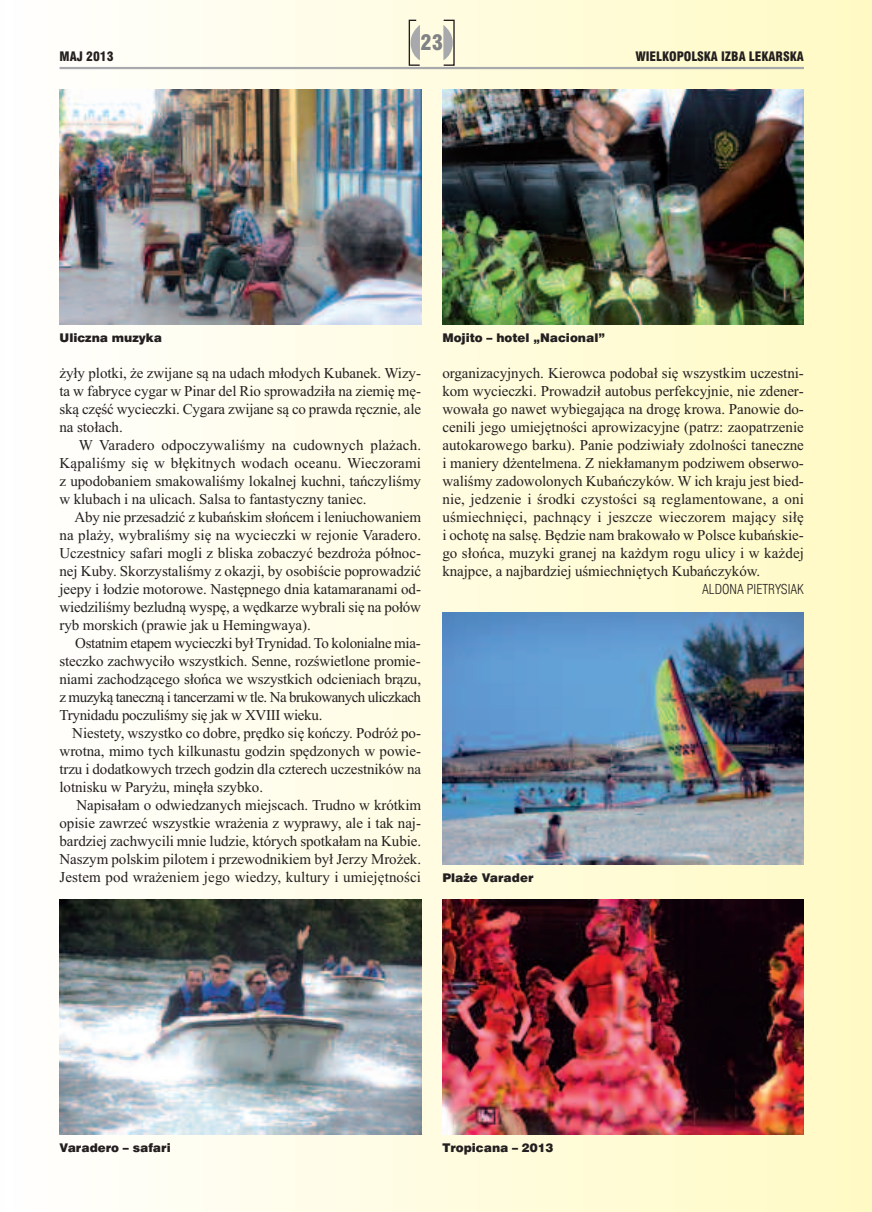
<style>
.page{position:relative;width:872px;height:1212px;background:#fff}
.page>*{position:absolute;margin:0;border:0;box-sizing:border-box;transform-origin:0 0}
.t1{font:21px "Swis 721 Blk Cn EU";color:#808285}
.t2{font:15px/18px "Times New Roman";letter-spacing:-.005em;color:#231f20;text-align:justify}
.t3{font:13.5px "Swis 721 Lt Cn EU";color:#231f20}
.t4{font:12.75px "Swis 721 Blk Cn EU";color:#231f20}
.t5{font:12px "Swis 721 Blk EU";color:#231f20}
</style>
<div class="page">
<div style="left:0;top:0;width:872px;height:1212px;background:linear-gradient(to right,#fffeff,#fef8c3)"></div>
<svg style="left:443px;top:25px;width:10px;height:35px"></svg>
<svg style="left:408px;top:19px;width:13px;height:48px"></svg>
<hr style="left:60px;top:67px;width:744px;height:2px;background:#a8a9ad">
<img style="left:60px;top:89px;width:361px;height:235px">
<img style="left:442px;top:89px;width:362px;height:235px">
<img style="left:60px;top:899px;width:361px;height:235px">
<img style="left:442px;top:899px;width:362px;height:235px">
<img style="left:442px;top:612px;width:362px;height:252px">
<h1 class="t1" style="left:420px;top:30px;width:24px">23</h1>
<p class="t4" style="left:60px;top:48px;width:55px">MAJ 2013</p>
<p class="t4" style="left:635px;top:48px;width:170px">WIELKOPOLSKA IZBA LEKARSKA</p>
<p class="t5" style="left:60px;top:330px;width:104px">Uliczna muzyka</p>
<p class="t5" style="left:442px;top:330px;width:164px">Mojito – hotel „Nacional”</p>
<p class="t2" style="left:60px;top:364px;width:363px">żyły plotki, że zwijane są na udach młodych Kubanek. Wizy&shy;ta w fabryce cygar w Pinar del Rio sprowadziła na ziemię mę&shy;ską część wycieczki. Cygara zwijane są co prawda ręcznie, ale na stołach.</p>
<p class="t2" style="left:60px;top:436px;width:363px;text-indent:19px">W Varadero odpoczywaliśmy na cudownych plażach.<br>Kąpaliśmy się w błękitnych wodach oceanu. Wieczorami z upodobaniem smakowaliśmy lokalnej kuchni, tańczyliśmy w klubach i na ulicach. Salsa to fantastyczny taniec.</p>
<p class="t2" style="left:60px;top:508px;width:363px;text-indent:15px">Aby nie przesadzić z kubańskim słońcem i leniuchowaniem na plaży, wybraliśmy się na wycieczki w rejonie Varadero.<br>Uczestnicy safari mogli z bliska zobaczyć bezdroża północ&shy;nej Kuby. Skorzystaliśmy z okazji, by osobiście poprowadzić jeepy i łodzie motorowe. Następnego dnia katamaranami od&shy;wiedziliśmy bezludną wyspę, a wędkarze wybrali się na połów ryb morskich (prawie jak u Hemingwaya).</p>
<p class="t2" style="left:60px;top:634px;width:363px;text-indent:16px">Ostatnim etapem wycieczki był Trynidad. To kolonialne mia&shy;steczko zachwyciło wszystkich. Senne, rozświetlone promie&shy;niami zachodzącego słońca we wszystkich odcieniach brązu, z muzyką taneczną i tancerzami w tle. Na brukowanych uliczkach Trynidadu poczuliśmy się jak w XVIII wieku.</p>
<p class="t2" style="left:60px;top:724px;width:363px;text-indent:13px">Niestety, wszystko co dobre, prędko się kończy. Podróż po&shy;wrotna, mimo tych kilkunastu godzin spędzonych w powie&shy;trzu i dodatkowych trzech godzin dla czterech uczestników na lotnisku w Paryżu, minęła szybko.</p>
<p class="t2" style="left:60px;top:796px;width:363px;text-indent:17px">Napisałam o odwiedzanych miejscach. Trudno w krótkim opisie zawrzeć wszystkie wrażenia z wyprawy, ale i tak naj&shy;bardziej zachwycili mnie ludzie, których spotkałam na Kubie.<br>Naszym polskim pilotem i przewodnikiem był Jerzy Mrożek.<br>Jestem pod wrażeniem jego wiedzy, kultury i umiejętności</p>
<p class="t2" style="left:442px;top:364px;width:363px">organizacyjnych. Kierowca podobał się wszystkim uczestni&shy;kom wycieczki. Prowadził autobus perfekcyjnie, nie zdener&shy;wowała go nawet wybiegająca na drogę krowa. Panowie do&shy;cenili jego umiejętności aprowizacyjne (patrz: zaopatrzenie autokarowego barku). Panie podziwiały zdolności taneczne i maniery dżentelmena. Z niekłamanym podziwem obserwo&shy;waliśmy zadowolonych Kubańczyków. W ich kraju jest bied&shy;nie, jedzenie i środki czystości są reglamentowane, a oni uśmiechnięci, pachnący i jeszcze wieczorem mający siłę i ochotę na salsę. Będzie nam brakowało w Polsce kubańskie&shy;go słońca, muzyki granej na każdym rogu ulicy i w każdej knajpce, a najbardziej uśmiechniętych Kubańczyków.</p>
<p class="t3" style="left:702px;top:581px;width:103px">ALDONA PIETRYSIAK</p>
<p class="t5" style="left:442px;top:870px;width:93px">Plaże Varader</p>
<p class="t5" style="left:60px;top:1140px;width:113px">Varadero – safari</p>
<p class="t5" style="left:442px;top:1140px;width:113px">Tropicana – 2013</p>
</div>
